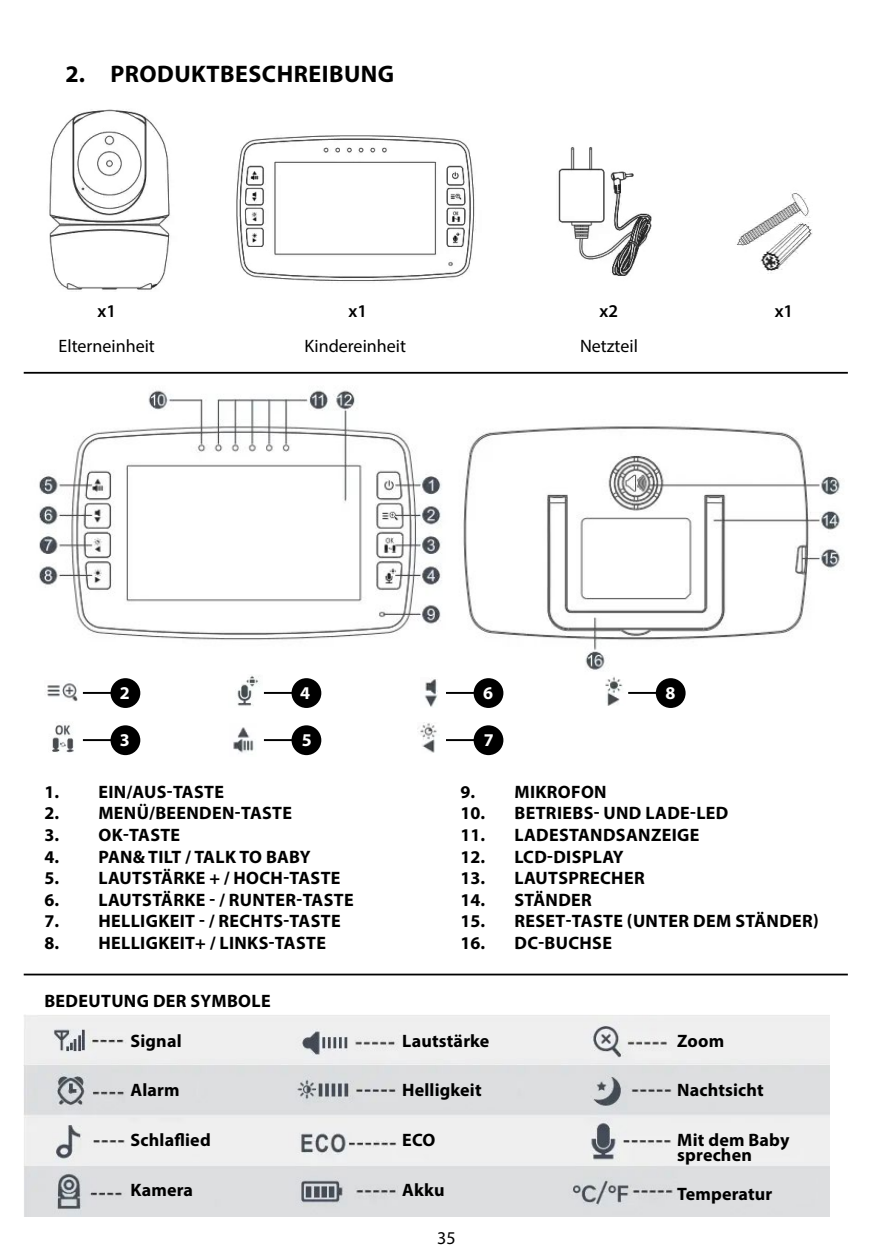
<style>
.page{position:relative;width:893px;height:1259px;background:#fff}
.page>*{position:absolute;margin:0;border:0;box-sizing:border-box;transform-origin:0 0}
.t1{font:700 24px "Myriad Pro";letter-spacing:.02em;color:#000}
.t2{font:700 18px/15px "Myriad Pro";letter-spacing:.02em;color:#000}
.t3{font:18px "Myriad Pro";color:#000}
.t4{font:600 18px "Myriad Pro";color:#000}
.t5{font:700 18px "Myriad Pro";color:#fff}
</style>
<div class="page">
<img style="left:49px;top:109px;width:121px;height:181px">
<img style="left:236px;top:135px;width:240px;height:147px">
<img style="left:736px;top:192px;width:77px;height:82px">
<img style="left:558px;top:147px;width:94px;height:129px">
<hr style="left:24px;top:372px;width:824px;height:2px;background:#000">
<img style="left:605px;top:676px;width:18px;height:30px">
<img style="left:39px;top:390px;width:801px;height:280px">
<img style="left:23px;top:1015px;width:807px;height:201px">
<hr style="left:24px;top:973px;width:824px;height:2px;background:#000">
<img style="left:47px;top:683px;width:31px;height:19px">
<hr style="left:83px;top:692px;width:34px;height:2px;background:#000">
<hr style="left:264px;top:692px;width:34px;height:2px;background:#000">
<hr style="left:446px;top:692px;width:34px;height:2px;background:#000">
<hr style="left:628px;top:692px;width:34px;height:2px;background:#000">
<hr style="left:83px;top:739px;width:34px;height:2px;background:#000">
<hr style="left:264px;top:739px;width:34px;height:2px;background:#000">
<hr style="left:446px;top:739px;width:34px;height:2px;background:#000">
<div style="left:111px;top:678px;width:29px;height:30px;background:#000;border-radius:50%"></div>
<div style="left:292px;top:678px;width:29px;height:30px;background:#000;border-radius:50%"></div>
<div style="left:474px;top:678px;width:29px;height:30px;background:#000;border-radius:50%"></div>
<div style="left:656px;top:678px;width:30px;height:30px;background:#000;border-radius:50%"></div>
<div style="left:111px;top:725px;width:29px;height:30px;background:#000;border-radius:50%"></div>
<div style="left:292px;top:725px;width:29px;height:30px;background:#000;border-radius:50%"></div>
<div style="left:474px;top:725px;width:29px;height:30px;background:#000;border-radius:50%"></div>
<img style="left:52px;top:725px;width:22px;height:28px">
<img style="left:237px;top:675px;width:23px;height:31px">
<img style="left:233px;top:727px;width:21px;height:27px">
<img style="left:424px;top:679px;width:14px;height:28px">
<img style="left:418px;top:722px;width:19px;height:31px">
<h1 class="t1" style="left:65px;top:58px;width:330px">2. PRODUKTBESCHREIBUNG</h1>
<p class="t4" style="left:98px;top:300px;width:20px">x1</p>
<p class="t4" style="left:348px;top:300px;width:20px">x1</p>
<p class="t4" style="left:599px;top:300px;width:20px">x2</p>
<p class="t4" style="left:775px;top:300px;width:20px">x1</p>
<p class="t3" style="left:59px;top:335px;width:98px">Elterneinheit</p>
<p class="t3" style="left:305px;top:335px;width:103px">Kindereinheit</p>
<p class="t3" style="left:580px;top:335px;width:59px">Netzteil</p>
<p class="t5" style="left:120px;top:681px;width:11px">2</p>
<p class="t5" style="left:300px;top:681px;width:11px">4</p>
<p class="t5" style="left:483px;top:681px;width:11px">6</p>
<p class="t5" style="left:665px;top:681px;width:11px">8</p>
<p class="t5" style="left:120px;top:728px;width:11px">3</p>
<p class="t5" style="left:302px;top:728px;width:11px">5</p>
<p class="t5" style="left:484px;top:728px;width:11px">7</p>
<p class="t2" style="left:44px;top:783px;width:181px">1. EIN/AUS-TASTE</p>
<p class="t2" style="left:44px;top:805px;width:249px">2. MENÜ/BEENDEN-TASTE</p>
<p class="t2" style="left:44px;top:827px;width:137px">3. OK-TASTE</p>
<p class="t2" style="left:44px;top:848px;width:268px">4. PAN&amp; TILT / TALK TO BABY</p>
<p class="t2" style="left:44px;top:870px;width:298px">5. LAUTSTÄRKE + / HOCH-TASTE</p>
<p class="t2" style="left:44px;top:891px;width:311px">6. LAUTSTÄRKE - / RUNTER-TASTE</p>
<p class="t2" style="left:44px;top:913px;width:298px">7. HELLIGKEIT - / RECHTS-TASTE</p>
<p class="t2" style="left:44px;top:935px;width:283px">8. HELLIGKEIT+ / LINKS-TASTE</p>
<p class="t2" style="left:44px;top:992px;width:228px">BEDEUTUNG DER SYMBOLE</p>
<p class="t2" style="left:131px;top:1032px;width:53px">Signal</p>
<p class="t2" style="left:131px;top:1082px;width:51px">Alarm</p>
<p class="t2" style="left:131px;top:1132px;width:82px">Schlaflied</p>
<p class="t2" style="left:131px;top:1182px;width:64px">Kamera</p>
<p class="t2" style="left:460px;top:783px;width:148px">9. MIKROFON</p>
<p class="t2" style="left:460px;top:805px;width:269px">10. BETRIEBS- UND LADE-LED</p>
<p class="t2" style="left:460px;top:827px;width:241px">11. LADESTANDSANZEIGE</p>
<p class="t2" style="left:460px;top:848px;width:165px">12. LCD-DISPLAY</p>
<p class="t2" style="left:460px;top:870px;width:186px">13. LAUTSPRECHER</p>
<p class="t2" style="left:460px;top:891px;width:133px">14. STÄNDER</p>
<p class="t2" style="left:460px;top:913px;width:360px">15. RESET-TASTE (UNTER DEM STÄNDER)</p>
<p class="t2" style="left:460px;top:935px;width:153px">16. DC-BUCHSE</p>
<p class="t2" style="left:402px;top:1032px;width:89px">Lautstärke</p>
<p class="t2" style="left:402px;top:1082px;width:81px">Helligkeit</p>
<p class="t2" style="left:402px;top:1132px;width:35px">ECO</p>
<p class="t2" style="left:402px;top:1182px;width:44px">Akku</p>
<p class="t3" style="left:437px;top:1227px;width:20px">35</p>
<p class="t2" style="left:677px;top:1032px;width:49px">Zoom</p>
<p class="t2" style="left:677px;top:1082px;width:88px">Nachtsicht</p>
<p class="t2" style="left:677px;top:1132px;width:114px">Mit dem Baby sprechen</p>
<p class="t2" style="left:677px;top:1185px;width:97px">Temperatur</p>
</div>
